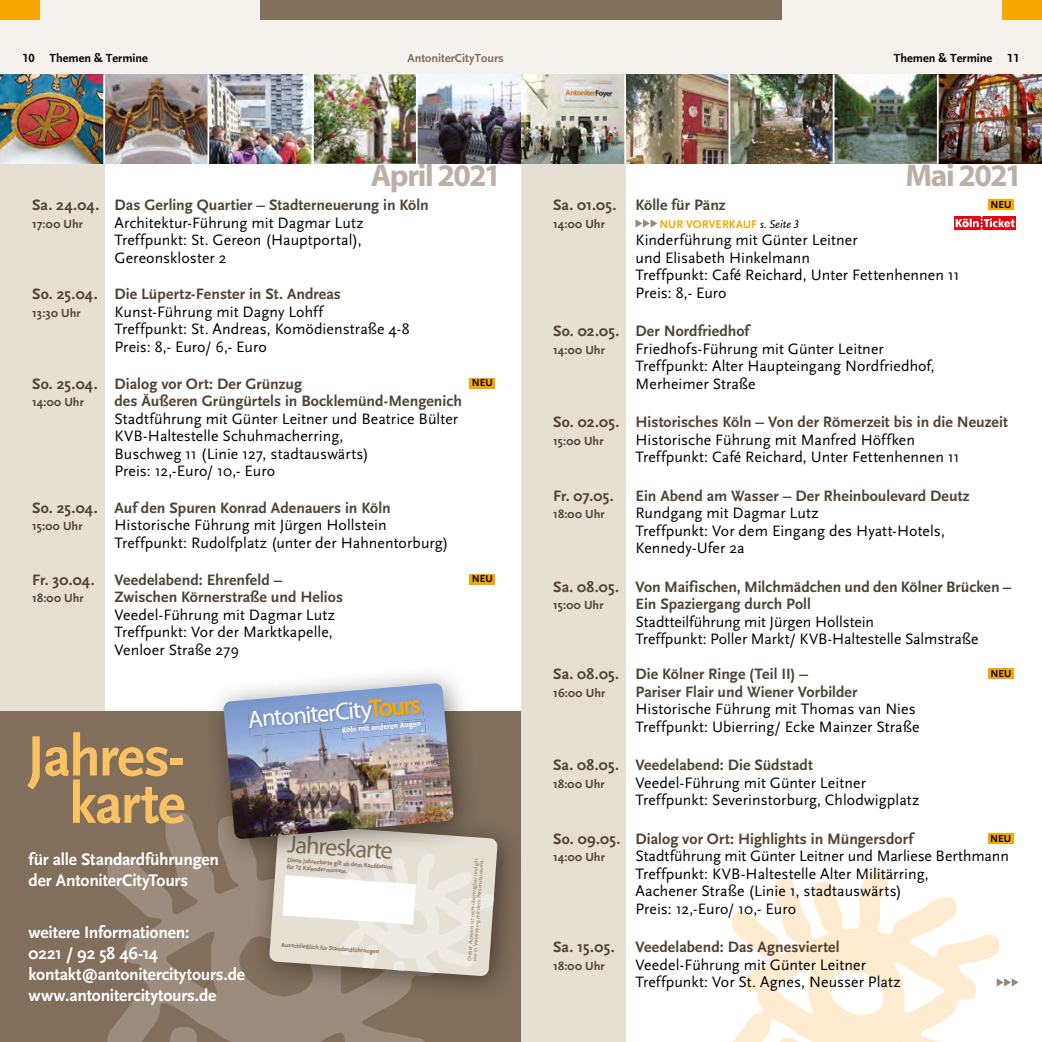
<style>
.page{position:relative;width:1042px;height:1042px;background:#fff}
.page>*{position:absolute;margin:0;border:0;box-sizing:border-box;transform-origin:0 0}
.t1{font:700 59.5px/47.2px "Scala Sans";letter-spacing:-.03em;color:#fbc265;text-align:right}
.t2{font:700 31.5px "Myriad";letter-spacing:-.05em;color:#bcb0a5}
.t3{font:24.32px "Myriad";color:#fff}
.t4{font:24.32px "Myriad";color:#816f5c}
.t5{font:700 17.5px/21px "Scala Sans";letter-spacing:-.01em;color:#fff}
.t6{font:15.75px/17.5px "Scala Sans";letter-spacing:.005em;color:#000}
.t7{font:700 15.75px "Scala Sans";letter-spacing:.005em;color:#504334}
.t8{font:700 12.25px "Scala Sans";letter-spacing:.005em;color:#504334}
.t9{font:700 12.25px "Scala Sans";color:#000}
.t10{font:700 12.25px "Scala Sans";color:#816f5c}
.t11{font:700 11.55px "Scala Sans";letter-spacing:.01em;color:#f7a702}
.t12{font:700 10.5px "Scala Sans";color:#000}
.t13{font:700 8.05px "Scala Sans";color:#fff}
.t14{font:700 6.3px/7.2px "Scala Sans";color:#816f5c}
.t15{font:5.42px/5.4px "Scala Sans";color:#816f5c}
.s1{font-family:"Scala Sans Figures"}
.s2{color:#f7a702}
.s3{font-family:"Scala Sans Caps"}
.s4{font-weight:400;font-style:italic;color:#000}
.s5{font-family:"Scala Sans Caps";font-weight:400;font-style:italic;color:#000}
</style>
<div class="page">
<img style="left:731px;top:870px;width:269px;height:172px">
<div style="left:521px;top:0;width:521px;height:74px;background:#f5f2ee"></div>
<div style="left:0;top:0;width:521px;height:74px;background:#f5f2ee"></div>
<div style="left:0;top:0;width:40px;height:20px;background:#f7a702"></div>
<div style="left:1002px;top:0;width:40px;height:20px;background:#f7a702"></div>
<div style="left:260px;top:0;width:261px;height:20px;background:#816f5c"></div>
<div style="left:521px;top:0;width:260px;height:20px;background:#816f5c"></div>
<div style="left:521px;top:164px;width:104px;height:878px;background:#e5dfd4"></div>
<div style="left:0;top:164px;width:104px;height:878px;background:#e5dfd4"></div>
<img style="left:418px;top:74px;width:624px;height:90px">
<img style="left:0;top:74px;width:416px;height:90px">
<hr style="left:103px;top:74px;width:2px;height:90px;background:#fff">
<hr style="left:207px;top:74px;width:2px;height:90px;background:#fff">
<hr style="left:312px;top:74px;width:1px;height:90px;background:#fff">
<hr style="left:624px;top:74px;width:2px;height:90px;background:#fff">
<hr style="left:728px;top:74px;width:2px;height:90px;background:#fff">
<hr style="left:833px;top:74px;width:1px;height:90px;background:#fff">
<hr style="left:937px;top:74px;width:1px;height:90px;background:#fff">
<svg style="left:996px;top:978px;width:22px;height:8px"></svg>
<div style="left:469px;top:378px;width:26px;height:10px;background:#f7a702"></div>
<div style="left:469px;top:574px;width:26px;height:10px;background:#f7a702"></div>
<div style="left:988px;top:199px;width:26px;height:11px;background:#f7a702"></div>
<svg style="left:635px;top:219px;width:22px;height:8px"></svg>
<img style="left:954px;top:216px;width:62px;height:13px">
<div style="left:988px;top:668px;width:25px;height:11px;background:#f7a702"></div>
<div style="left:988px;top:833px;width:25px;height:10px;background:#f7a702"></div>
<div style="left:0;top:711px;width:521px;height:331px;background:#816f5c"></div>
<img style="left:107px;top:812px;width:318px;height:230px">
<div style="left:250px;top:804px;width:275px;height:199px;background:#000;opacity:.45"></div>
<div style="left:204px;top:664px;width:277px;height:202px;background:#000;opacity:.45"></div>
<img style="left:223px;top:683px;width:231px;height:156px">
<img style="left:248px;top:695px;width:176px;height:41px">
<svg style="left:369px;top:699px;width:51px;height:18px"></svg>
<img style="left:342px;top:719px;width:84px;height:20px">
<img style="left:341px;top:719px;width:83px;height:9px">
<svg style="left:269px;top:824px;width:229px;height:152px"></svg>
<p class="t9" style="left:22px;top:51px;width:127px"><span class="s1">10</span> Themen &amp; Termine</p>
<p class="t10" style="left:407px;top:51px;width:98px">AntoniterCityTours</p>
<p class="t9" style="left:894px;top:51px;width:127px">Themen &amp; Termine <span class="s1">11</span></p>
<h2 class="t2" style="left:371px;top:159px;width:132px">April 2021</h2>
<p class="t7" style="left:32px;top:196px;width:398px">Sa. 24.04. Das Gerling Quartier – Stadterneuerung in Köln</p>
<p class="t8" style="left:32px;top:217px;width:52px">17:00 Uhr</p>
<p class="t6" style="left:115px;top:214px;width:251px;text-align:justify">Architektur-Führung mit Dagmar Lutz Treffpunkt: St. Gereon (Hauptportal), Gereonskloster 2</p>
<p class="t7" style="left:32px;top:286px;width:310px">So. 25.04. Die Lüpertz-Fenster in St. Andreas</p>
<p class="t8" style="left:32px;top:306px;width:50px">13:30 Uhr</p>
<p class="t6" style="left:115px;top:303px;width:297px">Kunst-Führung mit Dagny Lohff<br>Treffpunkt: St. Andreas, Komödienstraße 4-8<br>Preis: 8,- Euro/ 6,- Euro</p>
<p class="t7" style="left:32px;top:375px;width:271px">So. 25.04. Dialog vor Ort: Der Grünzug</p>
<p class="t12" style="left:472px;top:377px;width:22px">NEU</p>
<p class="t8" style="left:32px;top:395px;width:53px">14:00 Uhr</p>
<p class="t7" style="left:114px;top:392px;width:349px">des Äußeren Grüngürtels in Bocklemünd-Mengenich</p>
<p class="t6" style="left:114px;top:410px;width:345px">Stadtführung mit Günter Leitner und Beatrice Bülter KVB-Haltestelle Schuhmacherring,<br>Buschweg 11 (Linie 127, stadtauswärts)<br>Preis: 12,-Euro/ 10,- Euro</p>
<p class="t7" style="left:32px;top:499px;width:360px">So. 25.04. Auf den Spuren Konrad Adenauers in Köln</p>
<p class="t8" style="left:32px;top:520px;width:52px">15:00 Uhr</p>
<p class="t6" style="left:115px;top:517px;width:335px">Historische Führung mit Jürgen Hollstein<br>Treffpunkt: Rudolfplatz (unter der Hahnentorburg)</p>
<p class="t7" style="left:32px;top:571px;width:64px">Fr. 30.04.</p>
<p class="t7" style="left:115px;top:571px;width:169px">Veedelabend: Ehrenfeld –</p>
<p class="t12" style="left:472px;top:573px;width:22px">NEU</p>
<p class="t8" style="left:32px;top:591px;width:53px">18:00 Uhr</p>
<p class="t7" style="left:114px;top:588px;width:230px">Zwischen Körnerstraße und Helios</p>
<p class="t6" style="left:114px;top:606px;width:222px">Veedel-Führung mit Dagmar Lutz<br>Treffpunkt: Vor der Marktkapelle,<br>Venloer Straße 279</p>
<h3 class="t3" style="left:247px;top:707px;width:174px;rotate:-5deg">AntoniterCity<span class="s2">Tours</span></h3>
<p class="t13" style="left:342px;top:726px;width:81px;rotate:-5deg">Köln mit anderen Augen</p>
<h1 class="t1" style="left:27px;top:734px;width:159px">Jahres&shy;karte</h1>
<p class="t5" style="left:29px;top:849px;width:192px">für alle Standardführungen der AntoniterCityTours</p>
<p class="t5" style="left:29px;top:922px;width:218px">weitere Informationen:<br>0221 / 92 58 46-14 kontakt@antonitercitytours.de www.antonitercitytours.de</p>
<h3 class="t4" style="left:289px;top:832px;width:107px;rotate:4deg">Jahreskarte</h3>
<p class="t14" style="left:287px;top:856px;width:107px;rotate:4deg">Diese Jahreskarte gilt ab dem Kaufdatum für <span class="s3">12</span> Kalendermonate.</p>
<p class="t14" style="left:282px;top:941px;width:100px;rotate:4deg">Ausschließlich für Standardführungen</p>
<p class="t15" style="left:467px;top:960px;width:104px;rotate:-86deg">Dieser Ausweis ist nicht übertragbar und gilt nur in Verbindung mit dem Personalausweis.</p>
<h2 class="t2" style="left:905px;top:159px;width:118px">Mai 2021</h2>
<p class="t7" style="left:553px;top:196px;width:174px">Sa. 01.05. Kölle für Pänz</p>
<p class="t12" style="left:990px;top:199px;width:22px">NEU</p>
<p class="t8" style="left:553px;top:217px;width:53px">14:00 Uhr</p>
<p class="t11" style="left:659px;top:218px;width:141px">NUR VORVERKAUF <span class="s4">s. Seite</span> <span class="s5">3</span></p>
<p class="t6" style="left:635px;top:231px;width:326px">Kinderführung mit Günter Leitner<br>und Elisabeth Hinkelmann<br>Treffpunkt: Café Reichard, Unter Fettenhennen 11<br>Preis: 8,- Euro</p>
<p class="t7" style="left:553px;top:322px;width:197px">So. 02.05. Der Nordfriedhof</p>
<p class="t8" style="left:553px;top:343px;width:53px">14:00 Uhr</p>
<p class="t6" style="left:635px;top:340px;width:301px">Friedhofs-Führung mit Günter Leitner<br>Treffpunkt: Alter Haupteingang Nordfriedhof,<br>Merheimer Straße</p>
<p class="t7" style="left:553px;top:413px;width:456px">So. 02.05. Historisches Köln – Von der Römerzeit bis in die Neuzeit</p>
<p class="t8" style="left:553px;top:434px;width:52px">15:00 Uhr</p>
<p class="t6" style="left:635px;top:431px;width:326px">Historische Führung mit Manfred Höffken<br>Treffpunkt: Café Reichard, Unter Fettenhennen 11</p>
<p class="t7" style="left:553px;top:487px;width:62px">Fr. 07.05.</p>
<p class="t7" style="left:635px;top:487px;width:336px">Ein Abend am Wasser – Der Rheinboulevard Deutz</p>
<p class="t8" style="left:553px;top:507px;width:53px">18:00 Uhr</p>
<p class="t6" style="left:635px;top:504px;width:311px">Rundgang mit Dagmar Lutz<br>Treffpunkt: Vor dem Eingang des Hyatt-Hotels,<br>Kennedy-Ufer 2a</p>
<p class="t7" style="left:553px;top:578px;width:460px">Sa. 08.05. Von Maifischen, Milchmädchen und den Kölner Brücken –</p>
<p class="t8" style="left:553px;top:598px;width:52px">15:00 Uhr</p>
<p class="t7" style="left:635px;top:595px;width:177px">Ein Spaziergang durch Poll</p>
<p class="t6" style="left:635px;top:613px;width:344px">Stadtteilführung mit Jürgen Hollstein<br>Treffpunkt: Poller Markt/ KVB-Haltestelle Salmstraße</p>
<p class="t7" style="left:553px;top:665px;width:256px">Sa. 08.05. Die Kölner Ringe (Teil II) –</p>
<p class="t12" style="left:990px;top:668px;width:22px">NEU</p>
<p class="t8" style="left:553px;top:686px;width:53px">16:00 Uhr</p>
<p class="t7" style="left:635px;top:683px;width:223px">Pariser Flair und Wiener Vorbilder</p>
<p class="t6" style="left:635px;top:700px;width:285px">Historische Führung mit Thomas van Nies<br>Treffpunkt: Ubierring/ Ecke Mainzer Straße</p>
<p class="t7" style="left:553px;top:756px;width:261px">Sa. 08.05. Veedelabend: Die Südstadt</p>
<p class="t8" style="left:553px;top:777px;width:53px">18:00 Uhr</p>
<p class="t6" style="left:635px;top:774px;width:285px">Veedel-Führung mit Günter Leitner<br>Treffpunkt: Severinstorburg, Chlodwigplatz</p>
<p class="t7" style="left:553px;top:830px;width:361px">So. 09.05. Dialog vor Ort: Highlights in Müngersdorf</p>
<p class="t12" style="left:990px;top:832px;width:22px">NEU</p>
<p class="t8" style="left:553px;top:850px;width:53px">14:00 Uhr</p>
<p class="t6" style="left:635px;top:847px;width:375px">Stadtführung mit Günter Leitner und Marliese Berthmann Treffpunkt: KVB-Haltestelle Alter Militärring,<br>Aachener Straße (Linie 1, stadtauswärts)<br>Preis: 12,-Euro/ 10,- Euro</p>
<p class="t7" style="left:553px;top:938px;width:63px">Sa. 15.05.</p>
<p class="t7" style="left:635px;top:938px;width:206px">Veedelabend: Das Agnesviertel</p>
<p class="t8" style="left:553px;top:959px;width:53px">18:00 Uhr</p>
<p class="t6" style="left:635px;top:956px;width:267px">Veedel-Führung mit Günter Leitner<br>Treffpunkt: Vor St. Agnes, Neusser Platz</p>
</div>
